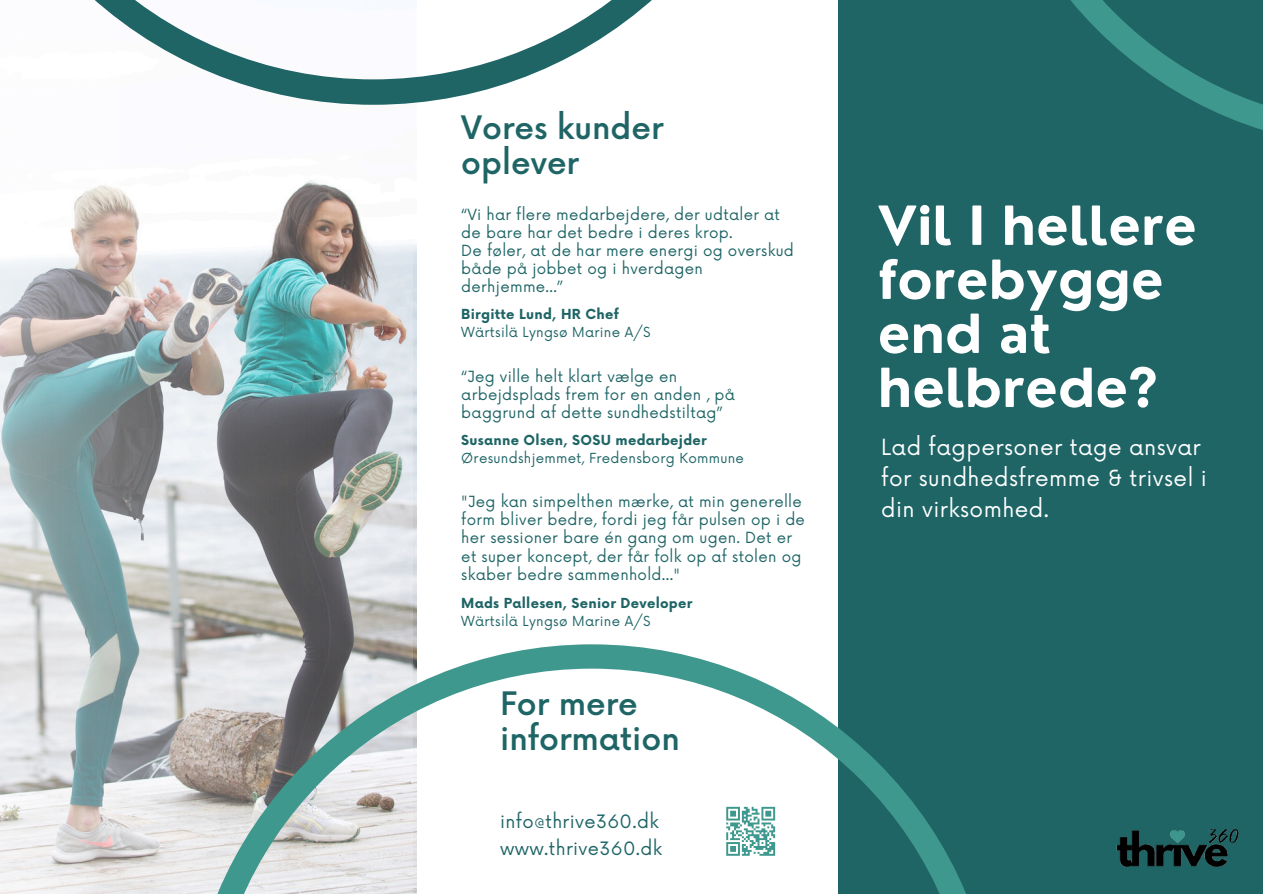
<style>
.page{position:relative;width:1263px;height:894px;background:#fff}
.page>*{position:absolute;margin:0;border:0;box-sizing:border-box;transform-origin:0 0}
.t1{font:700 52.5px/54px "Nourd";color:#fff}
.t2{font:500 31.5px/34.8px "Now";color:#1f6566}
.t3{font:21.75px/31.2px "Now";letter-spacing:.02em;color:#fff}
.t4{font:18px/26.2px "Now";letter-spacing:.02em;color:#1f6566}
.t5{font:15px/18px "Now";letter-spacing:.02em;color:#1f6566}
.t6{font:13.5px "Now";letter-spacing:.02em;color:#1f6566}
.t7{font:700 13.5px "Now";letter-spacing:.02em;color:#1f6566}
</style>
<div class="page">
<div style="left:838px;top:0;width:425px;height:893px;background:#1f6566"></div>
<img style="left:0;top:180px;width:413px;height:713px">
<svg style="left:186px;top:644px;width:780px;height:249px"></svg>
<svg style="left:1070px;top:0;width:193px;height:130px"></svg>
<svg style="left:94px;top:0;width:558px;height:105px"></svg>
<img style="left:1116px;top:829px;width:123px;height:38px">
<div style="left:722px;top:802px;width:57px;height:57px;background:#fff"></div>
<svg style="left:726px;top:806px;width:49px;height:49px"></svg>
<p class="t2" style="left:461px;top:112px;width:204px">Vores kunder oplever</p>
<p class="t5" style="left:461px;top:206px;width:320px">“Vi har flere medarbejdere, der udtaler at de bare har det bedre i deres krop.</p>
<p class="t5" style="left:461px;top:242px;width:334px">De føler, at de har mere energi og overskud både på jobbet og i hverdagen derhjemme...”</p>
<p class="t7" style="left:461px;top:307px;width:159px">Birgitte Lund, HR Chef</p>
<p class="t6" style="left:461px;top:324px;width:191px">Wärtsilä Lyngsø Marine A/S</p>
<p class="t5" style="left:461px;top:368px;width:275px">“Jeg ville helt klart vælge en arbejdsplads frem for en anden , på baggrund af dette sundhedstiltag”</p>
<p class="t7" style="left:461px;top:433px;width:247px">Susanne Olsen, SOSU medarbejder</p>
<p class="t6" style="left:461px;top:450px;width:284px">Øresundshjemmet, Fredensborg Kommune</p>
<p class="t5" style="left:461px;top:493px;width:345px">"Jeg kan simpelthen mærke, at min generelle form bliver bedre, fordi jeg får pulsen op i de her sessioner bare én gang om ugen. Det er et super koncept, der får folk op af stolen og skaber bedre sammenhold..."</p>
<p class="t7" style="left:461px;top:596px;width:233px">Mads Pallesen, Senior Developer</p>
<h2 class="t6" style="left:461px;top:613px;width:191px">Wärtsilä Lyngsø Marine A/S</h2>
<h2 class="t2" style="left:500px;top:688px;width:181px">For mere information</h2>
<p class="t4" style="left:500px;top:809px;width:164px">info@thrive360.dk www.thrive360.dk</p>
<p class="t1" style="left:878px;top:198px;width:321px">Vil I hellere forebygge end at helbrede?</p>
<h3 class="t3" style="left:881px;top:432px;width:327px">Lad fagpersoner tage ansvar for sundhedsfremme &amp; trivsel i din virksomhed.</h3>
</div>
